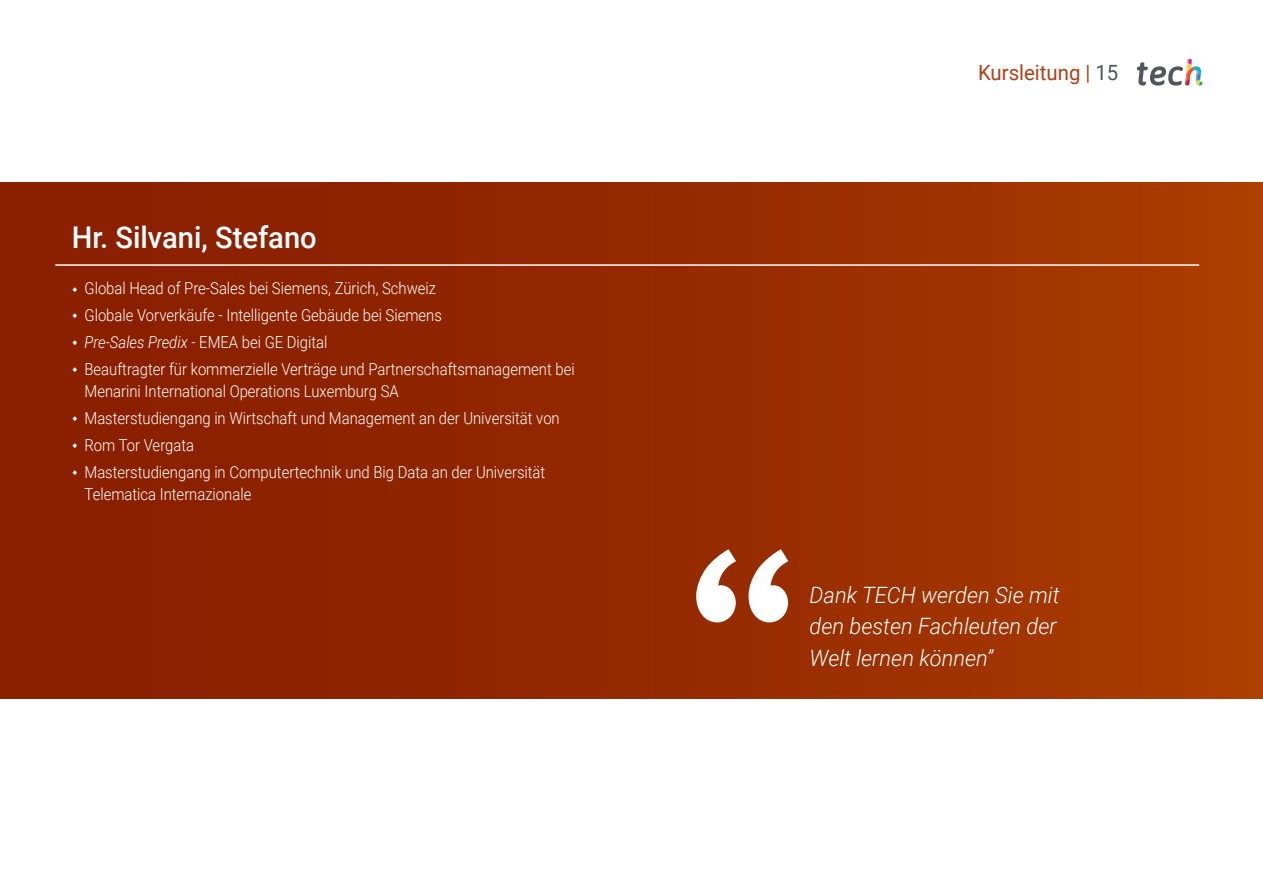
<style>
.page{position:relative;width:1263px;height:893px;background:#fff}
.page>*{position:absolute;margin:0;border:0;box-sizing:border-box;transform-origin:0 0}
.t1{font:500 30px "Roboto";color:#fff}
.t2{font:italic 300 22.5px/31.5px "Roboto";color:#fff}
.t3{font:21px "Roboto";color:#ae4118}
.t4{font:300 16.5px/26.7px "Roboto";color:#fff;scale:.9 1}
.s1{font-style:italic}
.s2{color:#52555b}
</style>
<div class="page">
<div style="left:0;top:182px;width:1263px;height:516px;background:linear-gradient(to right,#851b00,#a83b00)"></div>
<hr style="left:55px;top:264px;width:1144px;height:2px;background:#fff">
<svg style="left:696px;top:549px;width:92px;height:73px"></svg>
<svg style="left:1137px;top:59px;width:65px;height:27px"></svg>
<svg style="left:73px;top:287px;width:4px;height:5px"></svg>
<svg style="left:73px;top:314px;width:4px;height:5px"></svg>
<svg style="left:73px;top:340px;width:4px;height:5px"></svg>
<svg style="left:73px;top:367px;width:4px;height:5px"></svg>
<svg style="left:73px;top:416px;width:4px;height:5px"></svg>
<svg style="left:73px;top:443px;width:4px;height:5px"></svg>
<svg style="left:73px;top:470px;width:4px;height:5px"></svg>
<h1 class="t1" style="left:72px;top:216px;width:247px">Hr. Silvani, Stefano</h1>
<p class="t4" style="left:85px;top:275px;width:546px">Global Head of Pre-Sales bei Siemens, Zürich, Schweiz<br>Globale Vorverkäufe - Intelligente Gebäude bei Siemens<br><span class="s1">Pre-Sales Predix</span> - EMEA bei GE Digital<br>Beauftragter für kommerzielle Verträge und Partnerschaftsmanagement bei</p>
<p class="t4" style="left:85px;top:377px;width:530px">Menarini International Operations Luxemburg SA<br>Masterstudiengang in Wirtschaft und Management an der Universität von Rom Tor Vergata<br>Masterstudiengang in Computertechnik und Big Data an der Universität</p>
<p class="t4" style="left:85px;top:480px;width:187px">Telematica Internazionale</p>
<p class="t3" style="left:978px;top:57px;width:142px">Kursleitung | <span class="s2">15</span></p>
<h2 class="t2" style="left:810px;top:578px;width:252px">Dank TECH werden Sie mit den besten Fachleuten der<br>Welt lernen können”</h2>
</div>
